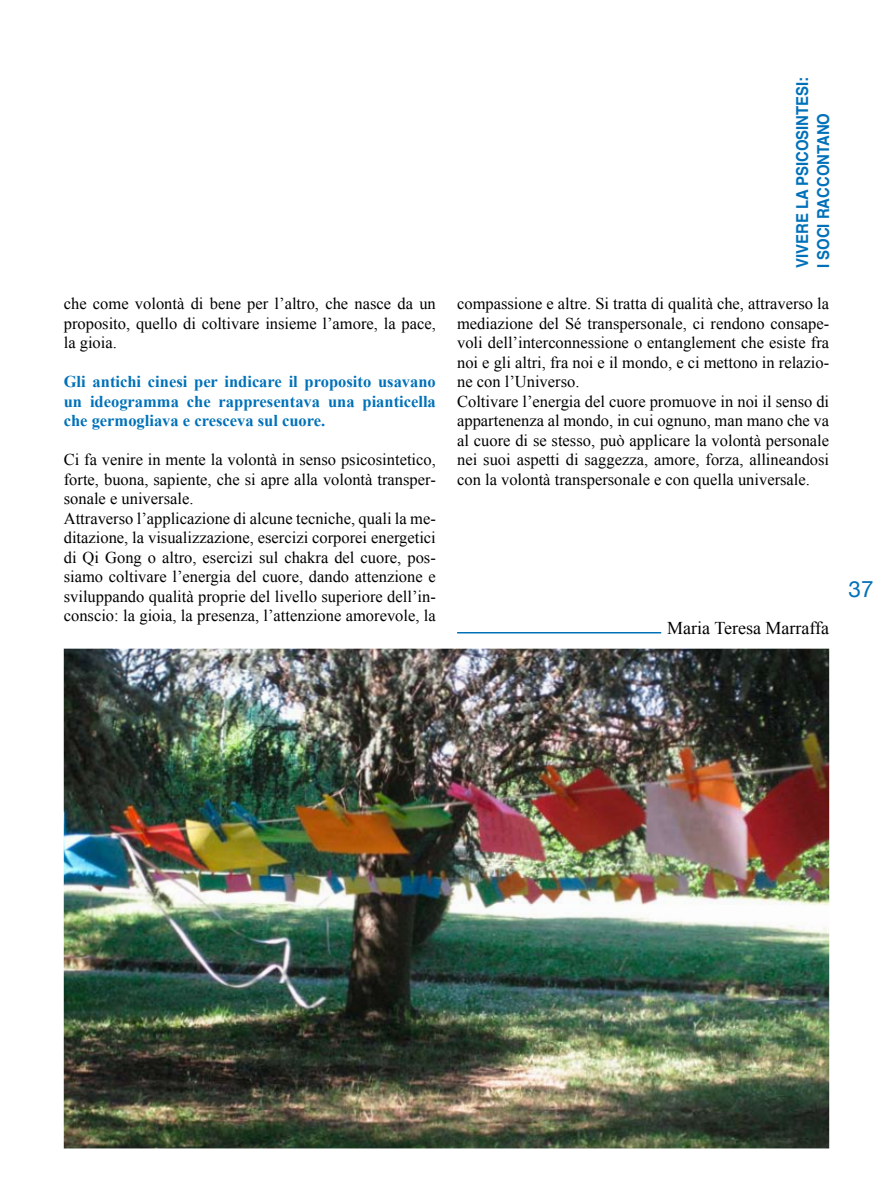
<style>
.page{position:relative;width:893px;height:1191px;background:#fff}
.page>*{position:absolute;margin:0;border:0;box-sizing:border-box;transform-origin:0 0}
.t1{font:22.5px "Helvetica Neue";color:#0071b9}
.t2{font:18px "Times New Roman";color:#000}
.t3{font:16.5px/19.5px "Times New Roman";color:#000}
.t4{font:700 16.5px/19.5px "Times New Roman";color:#0071b9;text-align:justify}
.t5{font:700 16.5px/21px "Helvetica";color:#0071b9;scale:.9 1}
</style>
<div class="page">
<img style="left:64px;top:648px;width:765px;height:500px">
<hr style="left:457px;top:632px;width:204px;height:1px;background:#0071b9">
<p class="t3" style="left:64px;top:294px;width:374px;text-align:justify">che come volontà di bene per l’altro, che nasce da un proposito, quello di coltivare insieme l’amore, la pace, la gioia.</p>
<p class="t4" style="left:64px;top:371px;width:374px">Gli antichi cinesi per indicare il proposito usavano un ideogramma che rappresentava una pianticella che germogliava e cresceva sul cuore.</p>
<p class="t3" style="left:64px;top:450px;width:374px">Ci fa venire in mente la volontà in senso psicosintetico, forte, buona, sapiente, che si apre alla volontà transper&shy;sonale e universale.<br>Attraverso l’applicazione di alcune tecniche, quali la me&shy;ditazione, la visualizzazione, esercizi corporei energetici di Qi Gong o altro, esercizi sul chakra del cuore, pos&shy;siamo coltivare l’energia del cuore, dando attenzione e sviluppando qualità proprie del livello superiore dell’in&shy;conscio: la gioia, la presenza, l’attenzione amorevole, la</p>
<p class="t5" style="left:792px;top:268px;width:214px;rotate:-90deg">VIVERE LA PSICOSINTESI:<br>I SOCI RACCONTANO</p>
<p class="t3" style="left:457px;top:294px;width:374px">compassione e altre. Si tratta di qualità che, attraverso la mediazione del Sé transpersonale, ci rendono consape&shy;voli dell’interconnessione o entanglement che esiste fra noi e gli altri, fra noi e il mondo, e ci mettono in relazio&shy;ne con l’Universo.<br>Coltivare l’energia del cuore promuove in noi il senso di appartenenza al mondo, in cui ognuno, man mano che va al cuore di se stesso, può applicare la volontà personale nei suoi aspetti di saggezza, amore, forza, allineandosi con la volontà transpersonale e con quella universale.</p>
<p class="t2" style="left:667px;top:615px;width:164px">Maria Teresa Marraffa</p>
<h1 class="t1" style="left:849px;top:576px;width:27px">37</h1>
</div>
